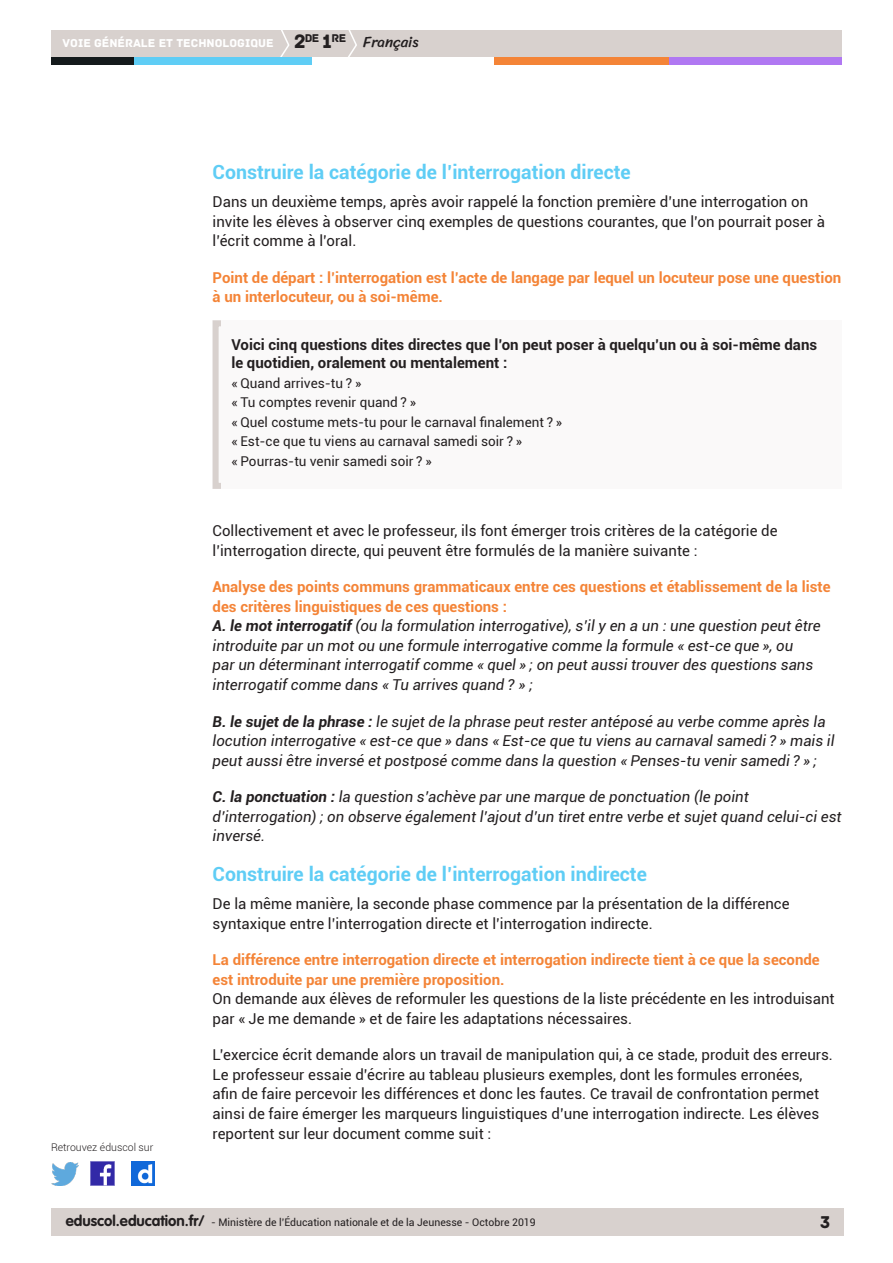
<style>
.page{position:relative;width:893px;height:1263px;background:#fff}
.page>*{position:absolute;margin:0;border:0;box-sizing:border-box;transform-origin:0 0}
._03_titre_2{font:700 19.5px "Roboto";color:#5fcdf5}
.t1{font:18px "Archive";color:#231f20}
.Texte_courant{font:15px/19.5px "Roboto";color:#231f20}
.Texte_courant-2{font:italic 15px/19.5px "Roboto";color:#231f20}
._04_titre_3{font:700 15px/19.5px "Roboto";color:#f48437}
._08_Titre_encadré{font:700 15px/18px "Roboto";color:#231f20}
.t2{font:15px "Sriracha";color:#231f20}
._08_txt_encadré{font:13.5px "Roboto";color:#231f20}
.t3{font:12px "Archive";color:#fff}
.t4{font:11.85px "Archive";color:#231f20}
.t5{font:10.5px "Roboto";color:#231f20}
.t6{font:300 10.5px "Roboto";color:#231f20}
.s1{font-size:20.4px}
.s2{font-weight:700}
.s3{font-family:"VAG Rounded Std";font-weight:700;font-size:15px}
</style>
<div class="page">
<div style="left:51px;top:1209px;width:792px;height:27px;background:#d8d1ce"></div>
<div style="left:51px;top:30px;width:791px;height:27px;background:#d8d1ce"></div>
<svg style="left:280px;top:30px;width:10px;height:27px"></svg>
<svg style="left:348px;top:30px;width:9px;height:27px"></svg>
<div style="left:133px;top:57px;width:179px;height:8px;background:#5fcdf5"></div>
<div style="left:51px;top:57px;width:82px;height:8px;background:#141a1c"></div>
<div style="left:667px;top:57px;width:175px;height:8px;background:#b078f2"></div>
<div style="left:494px;top:57px;width:175px;height:8px;background:#f48437"></div>
<img style="left:91px;top:1162px;width:23px;height:23px">
<img style="left:51px;top:1163px;width:28px;height:22px">
<img style="left:132px;top:1162px;width:22px;height:23px">
<div style="left:213px;top:320px;width:629px;height:169px;background:#faf9f9"></div>
<p class="t4" style="left:294px;top:31px;width:54px"><span class="s1">2</span>DE <span class="s1">1</span>RE</p>
<p class="t3" style="left:63px;top:36px;width:212px">VOIE GÉNÉRALE ET TECHNOLOGIQUE</p>
<p class="t2" style="left:363px;top:33px;width:57px">Français</p>
<p class="t6" style="left:51px;top:1140px;width:104px">Retrouvez éduscol sur</p>
<p class="_03_titre_2" style="left:213px;top:159px;width:420px">Construire la catégorie de l’interrogation directe</p>
<p class="Texte_courant" style="left:213px;top:192px;width:614px">Dans un deuxième temps, après avoir rappelé la fonction première d’une interrogation on invite les élèves à observer cinq exemples de questions courantes, que l’on pourrait poser à l’écrit comme à l’oral.</p>
<p class="_04_titre_3" style="left:213px;top:267px;width:630px">Point de départ : l’interrogation est l’acte de langage par lequel un locuteur pose une question à un interlocuteur, ou à soi-même.</p>
<p class="_08_Titre_encadré" style="left:231px;top:335px;width:587px">Voici cinq questions dites directes que l’on peut poser à quelqu’un ou à soi-même dans le quotidien, oralement ou mentalement :</p>
<p class="_08_txt_encadré" style="left:231px;top:374px;width:132px">« Quand arrives-tu ? »</p>
<p class="_08_txt_encadré" style="left:231px;top:393px;width:186px">« Tu comptes revenir quand ? »</p>
<p class="_08_txt_encadré" style="left:231px;top:413px;width:332px">« Quel costume mets-tu pour le carnaval finalement ? »</p>
<p class="_08_txt_encadré" style="left:231px;top:432px;width:292px">« Est-ce que tu viens au carnaval samedi soir ? »</p>
<p class="_08_txt_encadré" style="left:231px;top:452px;width:202px">« Pourras-tu venir samedi soir ? »</p>
<p class="Texte_courant" style="left:213px;top:521px;width:566px">Collectivement et avec le professeur, ils font émerger trois critères de la catégorie de l’interrogation directe, qui peuvent être formulés de la manière suivante :</p>
<p class="_04_titre_3" style="left:213px;top:577px;width:619px">Analyse des points communs grammaticaux entre ces questions et établissement de la liste des critères linguistiques de ces questions :</p>
<p class="Texte_courant-2" style="left:213px;top:616px;width:610px"><span class="s2">A. le mot interrogatif</span> (ou la formulation interrogative), s’il y en a un : une question peut être introduite par un mot ou une formule interrogative comme la formule « est-ce que », ou<br>par un déterminant interrogatif comme « quel » ; on peut aussi trouver des questions sans interrogatif comme dans « Tu arrives quand ? » ;</p>
<p class="Texte_courant-2" style="left:213px;top:711px;width:623px"><span class="s2">B. le sujet de la phrase :</span> le sujet de la phrase peut rester antéposé au verbe comme après la locution interrogative « est-ce que » dans « Est-ce que tu viens au carnaval samedi ? » mais il peut aussi être inversé et postposé comme dans la question « Penses-tu venir samedi ? » ;</p>
<p class="Texte_courant-2" style="left:213px;top:786px;width:630px"><span class="s2">C. la ponctuation :</span> la question s’achève par une marque de ponctuation (le point d’interrogation) ; on observe également l’ajout d’un tiret entre verbe et sujet quand celui-ci est inversé.</p>
<p class="_03_titre_2" style="left:213px;top:861px;width:436px">Construire la catégorie de l’interrogation indirecte</p>
<p class="Texte_courant" style="left:213px;top:894px;width:578px">De la même manière, la seconde phase commence par la présentation de la différence syntaxique entre l’interrogation directe et l’interrogation indirecte.</p>
<p class="_04_titre_3" style="left:213px;top:950px;width:609px">La différence entre interrogation directe et interrogation indirecte tient à ce que la seconde est introduite par une première proposition.</p>
<p class="Texte_courant" style="left:213px;top:989px;width:623px">On demande aux élèves de reformuler les questions de la liste précédente en les introduisant par « Je me demande » et de faire les adaptations nécessaires.</p>
<p class="Texte_courant" style="left:213px;top:1045px;width:622px">L’exercice écrit demande alors un travail de manipulation qui, à ce stade, produit des erreurs.<br>Le professeur essaie d’écrire au tableau plusieurs exemples, dont les formules erronées,<br>afin de faire percevoir les différences et donc les fautes. Ce travail de confrontation permet ainsi de faire émerger les marqueurs linguistiques d’une interrogation indirecte. Les élèves reportent sur leur document comme suit :</p>
<p class="t5" style="left:66px;top:1215px;width:471px"><span class="s3">eduscol.education.fr/</span> - Ministère de l’Éducation nationale et de la Jeunesse - Octobre 2019</p>
<p class="t1" style="left:820px;top:1211px;width:12px">3</p>
</div>
